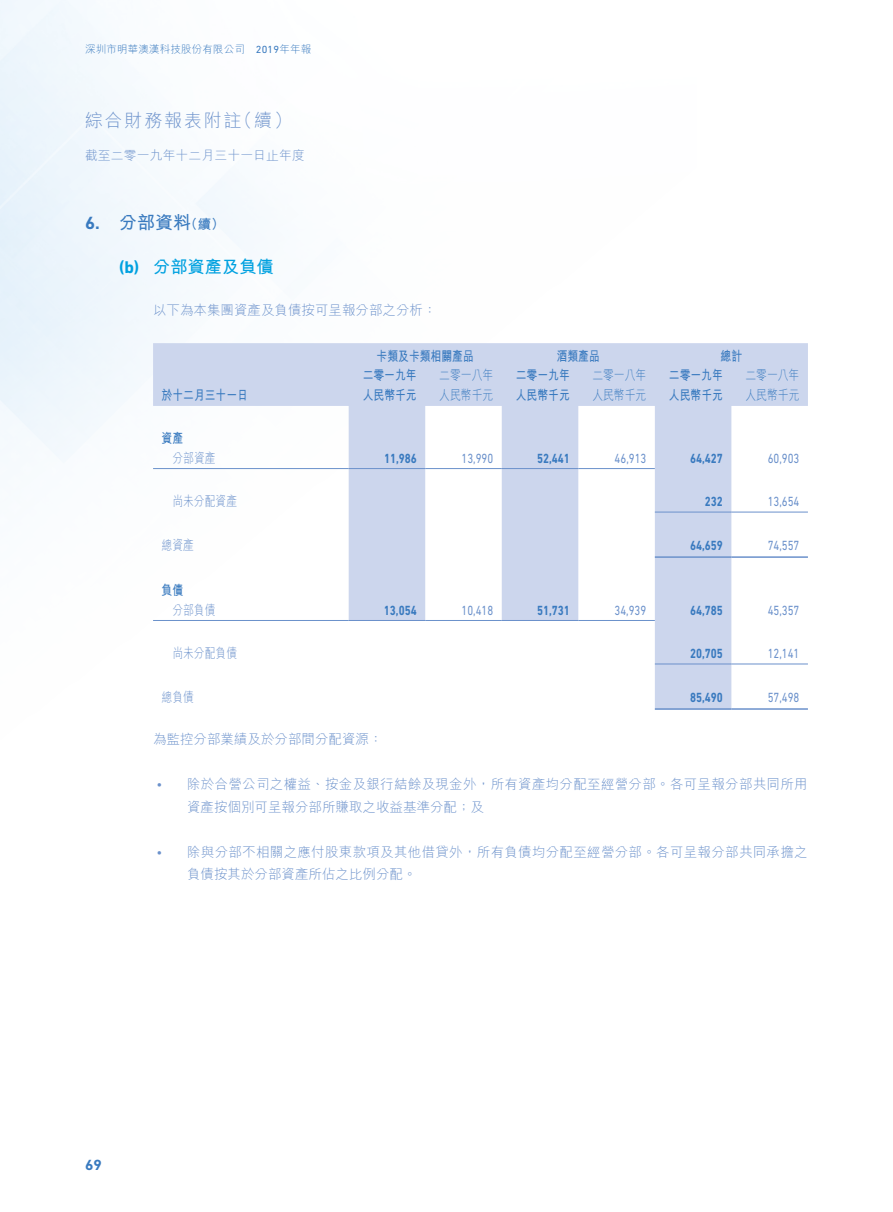
<style>
.page{position:relative;width:893px;height:1212px;background:#fff}
.page>*{position:absolute;margin:0;border:0;box-sizing:border-box;transform-origin:0 0}
.t1{font:300 18px "M Hei HK";letter-spacing:.1em;color:#6b91cb}
.t2{font:700 18px "M Hei HK";color:#397abf}
.t3{font:700 18px "DIN Next LT Pro";color:#397abf}
.t4{font:700 17.25px "M Hei HK";color:#00a1e0}
.t5{font:700 17.25px "DIN Next LT Pro";color:#00a1e0}
.t6{font:700 15px "DIN Next LT Pro";color:#397abf}
.t7{font:300 13.5px "M Hei HK";letter-spacing:.02em;color:#6b91cb}
.t8{font:300 13.5px "M Hei HK";color:#6b91cb}
.t9{font:13.5px "DIN Next LT Pro";color:#6b91cb;scale:.8 1}
.t10{font:700 13.5px "M Hei HK";color:#397abf;scale:.8 1}
.t11{font:700 13.5px "DIN Next LT Pro";color:#397abf;scale:.8 1}
.t12{font:300 13.5px "M Hei HK";color:#397abf;scale:.8 1}
.t13{font:300 13.5px "M Hei HK";color:#6b91cb;scale:.8 1}
.t14{font:700 13.5px "M Hei HK";color:#397abf}
.t15{font:13.5px "DIN Next LT Pro";color:#6b91cb}
.t16{font:300 12.75px "M Hei HK";letter-spacing:.015em;color:#6b91cb}
.t17{font:300 10.5px "M Hei HK";letter-spacing:.015em;color:#397abf}
.t18{font:10.5px "DIN Next LT Pro";color:#397abf}
.s1{font-family:"M Hei HK";font-weight:300}
</style>
<div class="page">
<svg style="left:153px;top:343px;width:655px;height:367px"></svg>
<hr style="left:153px;top:468px;width:196px;height:1px;background:#6b91cb">
<hr style="left:349px;top:468px;width:76px;height:1px;background:#6b91cb">
<hr style="left:425px;top:468px;width:77px;height:1px;background:#6b91cb">
<hr style="left:502px;top:468px;width:76px;height:1px;background:#6b91cb">
<hr style="left:578px;top:468px;width:77px;height:1px;background:#6b91cb">
<hr style="left:655px;top:512px;width:76px;height:1px;background:#6b91cb">
<hr style="left:731px;top:512px;width:77px;height:1px;background:#6b91cb">
<hr style="left:655px;top:556px;width:76px;height:2px;background:#6b91cb">
<hr style="left:731px;top:556px;width:77px;height:2px;background:#6b91cb">
<hr style="left:153px;top:620px;width:196px;height:1px;background:#6b91cb">
<hr style="left:349px;top:620px;width:76px;height:1px;background:#6b91cb">
<hr style="left:425px;top:620px;width:77px;height:1px;background:#6b91cb">
<hr style="left:502px;top:620px;width:76px;height:1px;background:#6b91cb">
<hr style="left:578px;top:620px;width:77px;height:1px;background:#6b91cb">
<hr style="left:655px;top:664px;width:76px;height:1px;background:#6b91cb">
<hr style="left:731px;top:664px;width:77px;height:1px;background:#6b91cb">
<hr style="left:655px;top:708px;width:76px;height:2px;background:#6b91cb">
<hr style="left:731px;top:708px;width:77px;height:2px;background:#6b91cb">
<p class="t17" style="left:85px;top:44px;width:161px">深圳市明華澳漢科技股份有限公司</p>
<p class="t18" style="left:256px;top:43px;width:57px">2019<span class="s1">年年報</span></p>
<h1 class="t1" style="left:234px;top:111px;width:59px">（續(</h1>
<h1 class="t1" style="left:85px;top:111px;width:158px">綜合財務報表附註</h1>
<p class="t16" style="left:85px;top:149px;width:221px">截至二零一九年十二月三十一日止年度</p>
<h1 class="t3" style="left:85px;top:212px;width:16px">6.</h1>
<h1 class="t2" style="left:119px;top:209px;width:73px">分部資料</h1>
<p class="t14" style="left:184px;top:214px;width:42px">（續(</p>
<p class="t5" style="left:119px;top:257px;width:22px">b( )</p>
<p class="t4" style="left:153px;top:254px;width:122px">分部資產及負債</p>
<p class="t8" style="left:153px;top:303px;width:285px">以下為本集團資產及負債按可呈報分部之分析：</p>
<p class="t10" style="left:377px;top:346px;width:123px">卡類及卡類相關產品</p>
<p class="t10" style="left:557px;top:346px;width:55px">酒類產品</p>
<p class="t10" style="left:721px;top:346px;width:28px">總計</p>
<p class="t10" style="left:363px;top:366px;width:69px">二零一九年</p>
<p class="t12" style="left:439px;top:369px;width:69px">二零一八年</p>
<p class="t10" style="left:516px;top:366px;width:69px">二零一九年</p>
<p class="t12" style="left:592px;top:369px;width:69px">二零一八年</p>
<p class="t10" style="left:669px;top:366px;width:69px">二零一九年</p>
<p class="t12" style="left:745px;top:369px;width:69px">二零一八年</p>
<p class="t10" style="left:162px;top:385px;width:110px">於十二月三十一日</p>
<p class="t10" style="left:162px;top:428px;width:28px">資產</p>
<p class="t10" style="left:363px;top:385px;width:69px">人民幣千元</p>
<p class="t12" style="left:439px;top:388px;width:69px">人民幣千元</p>
<p class="t10" style="left:516px;top:385px;width:69px">人民幣千元</p>
<p class="t12" style="left:592px;top:388px;width:69px">人民幣千元</p>
<p class="t10" style="left:669px;top:385px;width:69px">人民幣千元</p>
<p class="t12" style="left:745px;top:388px;width:69px">人民幣千元</p>
<p class="t13" style="left:172px;top:451px;width:55px">分部資產</p>
<p class="t11" style="left:384px;top:450px;width:42px">11,986</p>
<p class="t9" style="left:462px;top:450px;width:41px">13,990</p>
<p class="t11" style="left:537px;top:450px;width:42px">52,441</p>
<p class="t9" style="left:615px;top:450px;width:41px">46,913</p>
<p class="t11" style="left:690px;top:450px;width:42px">64,427</p>
<p class="t9" style="left:768px;top:450px;width:41px">60,903</p>
<p class="t13" style="left:172px;top:494px;width:83px">尚未分配資產</p>
<p class="t11" style="left:705px;top:494px;width:24px">232</p>
<p class="t9" style="left:768px;top:494px;width:41px">13,654</p>
<p class="t13" style="left:162px;top:538px;width:42px">總資產</p>
<p class="t10" style="left:162px;top:580px;width:29px">負債</p>
<p class="t11" style="left:690px;top:537px;width:42px">64,659</p>
<p class="t9" style="left:768px;top:537px;width:41px">74,557</p>
<p class="t13" style="left:172px;top:603px;width:56px">分部負債</p>
<p class="t11" style="left:384px;top:602px;width:42px">13,054</p>
<p class="t9" style="left:461px;top:602px;width:41px">10,418</p>
<p class="t11" style="left:537px;top:602px;width:42px">51,731</p>
<p class="t9" style="left:615px;top:602px;width:41px">34,939</p>
<p class="t11" style="left:690px;top:602px;width:42px">64,785</p>
<p class="t9" style="left:768px;top:602px;width:41px">45,357</p>
<p class="t13" style="left:172px;top:646px;width:83px">尚未分配負債</p>
<p class="t11" style="left:690px;top:646px;width:42px">20,705</p>
<p class="t9" style="left:768px;top:646px;width:41px">12,141</p>
<p class="t13" style="left:162px;top:690px;width:42px">總負債</p>
<p class="t8" style="left:153px;top:732px;width:231px">為監控分部業績及於分部間分配資源：</p>
<p class="t7" style="left:187px;top:777px;width:622px">除於合營公司之權益、按金及銀行結餘及現金外，所有資產均分配至經營分部。各可呈報分部共同所用</p>
<p class="t11" style="left:690px;top:689px;width:42px">85,490</p>
<p class="t9" style="left:768px;top:689px;width:41px">57,498</p>
<p class="t15" style="left:156px;top:777px;width:7px">•</p>
<p class="t15" style="left:156px;top:844px;width:7px">•</p>
<p class="t8" style="left:187px;top:800px;width:298px">資產按個別可呈報分部所賺取之收益基準分配；及</p>
<p class="t7" style="left:187px;top:845px;width:622px">除與分部不相關之應付股東款項及其他借貸外，所有負債均分配至經營分部。各可呈報分部共同承擔之</p>
<p class="t8" style="left:187px;top:867px;width:231px">負債按其於分部資產所佔之比例分配。</p>
<p class="t6" style="left:85px;top:1156px;width:18px">69</p>
</div>
